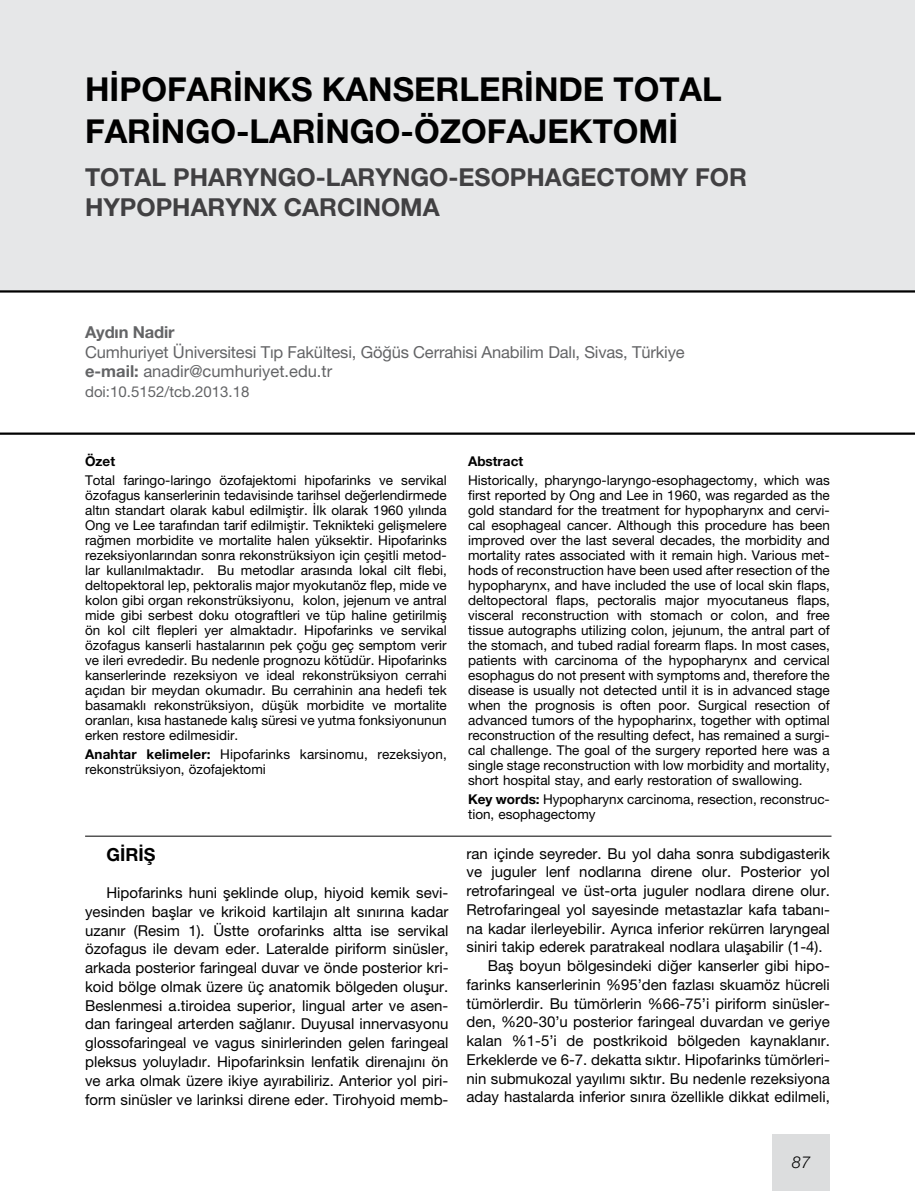
<style>
.page{position:relative;width:915px;height:1191px;background:#fff}
.page>*{position:absolute;margin:0;border:0;box-sizing:border-box;transform-origin:0 0}
.t1{font:700 33px/42px "Helvetica Neu";color:#000}
.t2{font:700 24.75px/29.7px "Helvetica Neu";color:#414042}
.t3{font:700 18px "Helvetica Neu";color:#000}
.t4{font:16.5px/19.5px "Helvetica Neu";letter-spacing:-.01em;color:#636466}
.t5{font:700 16.5px "Helvetica Neu";letter-spacing:-.01em;color:#636466}
.t6{font:italic 300 16.5px "Helvetica Neue LT Std";color:#000}
.t7{font:15px/18.8px "Helvetica Neu";color:#000;text-align:justify}
.t8{font:15px "Helvetica Neu";color:#636466}
.t9{font:13.5px/15px "Helvetica Neu";color:#000;text-align:justify}
.t10{font:700 13.5px "Helvetica Neu";color:#000}
.s1{font-weight:700}
</style>
<div class="page">
<div style="left:0;top:0;width:914px;height:315px;background:#e6e7e8"></div>
<div style="left:0;top:291px;width:914px;height:144px;background:#fff"></div>
<hr style="left:0;top:290px;width:914px;height:2px;background:#000">
<hr style="left:0;top:432px;width:914px;height:3px;background:#000">
<div style="left:772px;top:1134px;width:57px;height:57px;background:#dcddde"></div>
<hr style="left:85px;top:835px;width:746px;height:1px;background:#000">
<h1 class="t1" style="left:85px;top:68px;width:638px">HİPOFARİNKS KANSERLERİNDE TOTAL<br>FARİNGO-LARİNGO-ÖZOFAJEKTOMİ</h1>
<h2 class="t2" style="left:85px;top:162px;width:663px">TOTAL PHARYNGO-LARYNGO-ESOPHAGECTOMY FOR<br>HYPOPHARYNX CARCINOMA</h2>
<p class="t5" style="left:85px;top:322px;width:91px">Aydın Nadir</p>
<p class="t4" style="left:85px;top:342px;width:601px">Cumhuriyet Üniversitesi Tıp Fakültesi, Göğüs Cerrahisi Anabilim Dalı, Sivas, Türkiye <span class="s1">e-mail:</span> anadir@cumhuriyet.edu.tr</p>
<p class="t8" style="left:85px;top:382px;width:166px">doi:10.5152/tcb.2013.18</p>
<p class="t10" style="left:85px;top:452px;width:32px">Özet</p>
<p class="t9" style="left:85px;top:472px;width:363px">Total faringo-laringo özofajektomi hipofarinks ve servikal özofagus kanserlerinin tedavisinde tarihsel değerlendirmede altın standart olarak kabul edilmiştir. İlk olarak 1960 yılında Ong ve Lee tarafından tarif edilmiştir. Teknikteki gelişmelere rağmen morbidite ve mortalite halen yüksektir. Hipofarinks rezeksiyonlarından sonra rekonstrüksiyon için çeşitli metod&shy;lar kullanılmaktadır. Bu metodlar arasında lokal cilt flebi, deltopektoral lep, pektoralis major myokutanöz flep, mide ve kolon gibi organ rekonstrüksiyonu, kolon, jejenum ve antral mide gibi serbest doku otograftleri ve tüp haline getirilmiş ön kol cilt flepleri yer almaktadır. Hipofarinks ve servikal özofagus kanserli hastalarının pek çoğu geç semptom verir ve ileri evrededir. Bu nedenle prognozu kötüdür. Hipofarinks kanserlerinde rezeksiyon ve ideal rekonstrüksiyon cerrahi açıdan bir meydan okumadır. Bu cerrahinin ana hedefi tek basamaklı rekonstrüksiyon, düşük morbidite ve mortalite oranları, kısa hastanede kalış süresi ve yutma fonksiyonunun erken restore edilmesidir.</p>
<p class="t9" style="left:85px;top:747px;width:363px"><span class="s1">Anahtar kelimeler:</span> Hipofarinks karsinomu, rezeksiyon, rekonstrüksiyon, özofajektomi</p>
<h3 class="t3" style="left:106px;top:843px;width:50px">GİRİŞ</h3>
<p class="t7" style="left:85px;top:883px;width:365px;text-indent:21px">Hipofarinks huni şeklinde olup, hiyoid kemik sevi&shy;yesinden başlar ve krikoid kartilajın alt sınırına kadar uzanır (Resim 1). Üstte orofarinks altta ise servikal özofagus ile devam eder. Lateralde piriform sinüsler, arkada posterior faringeal duvar ve önde posterior kri&shy;koid bölge olmak üzere üç anatomik bölgeden oluşur.<br>Beslenmesi a.tiroidea superior, lingual arter ve asen&shy;dan faringeal arterden sağlanır. Duyusal innervasyonu glossofaringeal ve vagus sinirlerinden gelen faringeal pleksus yoluyladır. Hipofarinksin lenfatik direnajını ön ve arka olmak üzere ikiye ayırabiliriz. Anterior yol piri&shy;form sinüsler ve larinksi direne eder. Tirohyoid memb-</p>
<p class="t10" style="left:468px;top:452px;width:56px">Abstract</p>
<p class="t9" style="left:468px;top:472px;width:363px">Historically, pharyngo-laryngo-esophagectomy, which was first reported by Ong and Lee in 1960, was regarded as the gold standard for the treatment for hypopharynx and cervi&shy;cal esophageal cancer. Although this procedure has been improved over the last several decades, the morbidity and mortality rates associated with it remain high. Various met&shy;hods of reconstruction have been used after resection of the hypopharynx, and have included the use of local skin flaps, deltopectoral flaps, pectoralis major myocutaneus flaps, visceral reconstruction with stomach or colon, and free tissue autographs utilizing colon, jejunum, the antral part of the stomach, and tubed radial forearm flaps. In most cases, patients with carcinoma of the hypopharynx and cervical esophagus do not present with symptoms and, therefore the disease is usually not detected until it is in advanced stage when the prognosis is often poor. Surgical resection of advanced tumors of the hypopharinx, together with optimal reconstruction of the resulting defect, has remained a surgi&shy;cal challenge. The goal of the surgery reported here was a single stage reconstruction with low morbidity and mortality, short hospital stay, and early restoration of swallowing.</p>
<p class="t9" style="left:468px;top:792px;width:363px"><span class="s1">Key words:</span> Hypopharynx carcinoma, resection, reconstruc&shy;tion, esophagectomy</p>
<p class="t7" style="left:466px;top:843px;width:365px">ran içinde seyreder. Bu yol daha sonra subdigasterik</p>
<p class="t7" style="left:466px;top:862px;width:365px">ve juguler lenf nodlarına direne olur. Posterior yol</p>
<p class="t7" style="left:466px;top:881px;width:365px">retrofaringeal ve üst-orta juguler nodlara direne olur.</p>
<p class="t7" style="left:466px;top:899px;width:365px">Retrofaringeal yol sayesinde metastazlar kafa tabanı-</p>
<p class="t7" style="left:466px;top:918px;width:365px">na kadar ilerleyebilir. Ayrıca inferior rekürren laryngeal</p>
<p class="t7" style="left:466px;top:937px;width:357px">siniri takip ederek paratrakeal nodlara ulaşabilir (1-4).</p>
<p class="t7" style="left:487px;top:956px;width:343px">Baş boyun bölgesindeki diğer kanserler gibi hipo-</p>
<p class="t7" style="left:466px;top:974px;width:365px">farinks kanserlerinin %95’den fazlası skuamöz hücreli</p>
<p class="t7" style="left:466px;top:993px;width:365px">tümörlerdir. Bu tümörlerin %66-75’i piriform sinüsler-</p>
<p class="t7" style="left:466px;top:1012px;width:365px">den, %20-30’u posterior faringeal duvardan ve geriye</p>
<p class="t7" style="left:466px;top:1031px;width:365px">kalan %1-5’i de postkrikoid bölgeden kaynaklanır.</p>
<p class="t7" style="left:466px;top:1049px;width:365px">Erkeklerde ve 6-7. dekatta sıktır. Hipofarinks tümörleri-</p>
<p class="t7" style="left:466px;top:1068px;width:365px">nin submukozal yayılımı sıktır. Bu nedenle rezeksiyona</p>
<p class="t7" style="left:466px;top:1087px;width:365px">aday hastalarda inferior sınıra özellikle dikkat edilmeli,</p>
<p class="t6" style="left:791px;top:1151px;width:20px">87</p>
</div>
